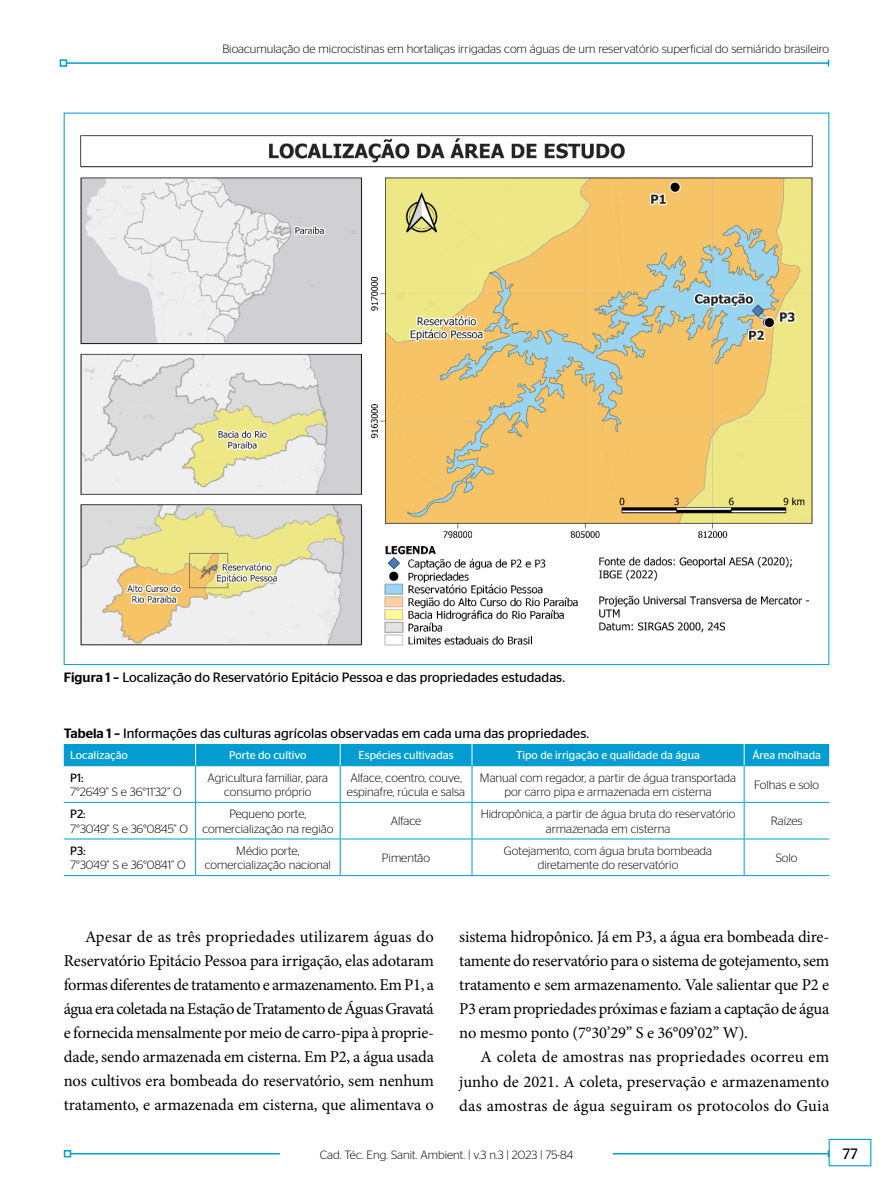
<style>
.page{position:relative;width:893px;height:1191px;background:#fff}
.page>*{position:absolute;margin:0;border:0;box-sizing:border-box;transform-origin:0 0}
.t1{font:16.5px/24px "Minion Pro";letter-spacing:-.005em;color:#000;text-align:justify}
.t2{font:15px "Stag Sans";color:#000}
.t3{font:13.5px "Stag Sans";color:#000}
.t4{font:300 12px/14.2px "Stag Sans";color:#000;text-align:center}
.t5{font:12px "Stag Sans";color:#000}
.t6{font:11.25px "Stag Sans";color:#fff}
.s1{font-weight:500}
</style>
<div class="page">
<hr style="left:66px;top:62px;width:762px;height:2px;background:#009cd2">
<div style="left:60px;top:59px;width:7px;height:8px;border:1px solid #009cd2"></div>
<img style="left:80px;top:135px;width:733px;height:511px">
<hr style="left:64px;top:765px;width:132px;height:1px;background:#009cd2">
<hr style="left:196px;top:765px;width:144px;height:1px;background:#009cd2">
<hr style="left:195px;top:766px;width:1px;height:36px;background:#009cd2">
<hr style="left:340px;top:765px;width:132px;height:1px;background:#009cd2">
<hr style="left:340px;top:766px;width:1px;height:36px;background:#009cd2">
<hr style="left:472px;top:765px;width:272px;height:1px;background:#009cd2">
<hr style="left:472px;top:766px;width:1px;height:36px;background:#009cd2">
<hr style="left:744px;top:765px;width:85px;height:1px;background:#009cd2">
<hr style="left:744px;top:766px;width:1px;height:36px;background:#009cd2">
<hr style="left:64px;top:802px;width:132px;height:1px;background:#009cd2">
<hr style="left:196px;top:802px;width:144px;height:1px;background:#009cd2">
<hr style="left:195px;top:802px;width:1px;height:36px;background:#009cd2">
<hr style="left:340px;top:802px;width:132px;height:1px;background:#009cd2">
<hr style="left:340px;top:802px;width:1px;height:36px;background:#009cd2">
<hr style="left:472px;top:802px;width:272px;height:1px;background:#009cd2">
<hr style="left:472px;top:802px;width:1px;height:36px;background:#009cd2">
<hr style="left:744px;top:802px;width:85px;height:1px;background:#009cd2">
<hr style="left:744px;top:802px;width:1px;height:36px;background:#009cd2">
<hr style="left:64px;top:838px;width:132px;height:1px;background:#009cd2">
<hr style="left:196px;top:838px;width:144px;height:1px;background:#009cd2">
<hr style="left:195px;top:839px;width:1px;height:36px;background:#009cd2">
<hr style="left:340px;top:838px;width:132px;height:1px;background:#009cd2">
<hr style="left:340px;top:839px;width:1px;height:36px;background:#009cd2">
<hr style="left:472px;top:838px;width:272px;height:1px;background:#009cd2">
<hr style="left:472px;top:839px;width:1px;height:36px;background:#009cd2">
<hr style="left:744px;top:838px;width:85px;height:1px;background:#009cd2">
<hr style="left:744px;top:839px;width:1px;height:36px;background:#009cd2">
<hr style="left:64px;top:875px;width:132px;height:1px;background:#009cd2">
<hr style="left:196px;top:875px;width:144px;height:1px;background:#009cd2">
<hr style="left:340px;top:875px;width:132px;height:1px;background:#009cd2">
<hr style="left:472px;top:875px;width:272px;height:1px;background:#009cd2">
<hr style="left:744px;top:875px;width:85px;height:1px;background:#009cd2">
<div style="left:64px;top:744px;width:765px;height:21px;background:#009cd2"></div>
<hr style="left:71px;top:1153px;width:757px;height:1px;background:#009cd2">
<div style="left:64px;top:1150px;width:7px;height:7px;border:1px solid #009cd2"></div>
<div style="left:829px;top:1138px;width:42px;height:28px;border:1px solid #009cd2"></div>
<div style="left:391px;top:1144px;width:111px;height:18px;background:#fff"></div>
<p class="t4" style="left:222px;top:41px;width:608px">Bioacumulação de microcistinas em hortaliças irrigadas com águas de um reservatório superficial do semiárido brasileiro</p>
<p class="t3" style="left:64px;top:670px;width:503px"><span class="s1">Figura 1 –</span> Localização do Reservatório Epitácio Pessoa e das propriedades estudadas.</p>
<p class="t3" style="left:64px;top:725px;width:527px"><span class="s1">Tabela 1 –</span> Informações das culturas agrícolas observadas em cada uma das propriedades.</p>
<p class="t6" style="left:70px;top:749px;width:59px">Localização</p>
<p class="t6" style="left:229px;top:749px;width:79px">Porte do cultivo</p>
<p class="t6" style="left:358px;top:749px;width:97px">Espécies cultivadas</p>
<p class="t6" style="left:516px;top:749px;width:185px">Tipo de irrigação e qualidade da água</p>
<p class="t6" style="left:752px;top:749px;width:70px">Área molhada</p>
<p class="t5" style="left:70px;top:770px;width:15px">P1:</p>
<p class="t4" style="left:70px;top:784px;width:113px">7°26’49” S e 36°11’32” O</p>
<p class="t4" style="left:208px;top:770px;width:122px">Agricultura familiar, para consumo próprio</p>
<p class="t4" style="left:347px;top:770px;width:120px;text-align:left">Alface, coentro, couve, espinafre, rúcula e salsa</p>
<p class="t4" style="left:480px;top:770px;width:258px">Manual com regador, a partir de água transportada por carro pipa e armazenada em cisterna</p>
<p class="t4" style="left:754px;top:777px;width:67px">Folhas e solo</p>
<p class="t5" style="left:70px;top:807px;width:17px">P2:</p>
<p class="t4" style="left:70px;top:821px;width:119px">7°30’49” S e 36°08’45” O</p>
<p class="t5" style="left:70px;top:844px;width:17px">P3:</p>
<p class="t4" style="left:70px;top:857px;width:117px">7°30’49” S e 36°08’41” O</p>
<p class="t4" style="left:202px;top:807px;width:132px">Pequeno porte, comercialização na região</p>
<p class="t4" style="left:391px;top:814px;width:32px">Alface</p>
<p class="t4" style="left:481px;top:807px;width:256px">Hidropônica, a partir de água bruta do reservatório armazenada em cisterna</p>
<p class="t4" style="left:771px;top:814px;width:33px">Raízes</p>
<p class="t4" style="left:205px;top:843px;width:128px">Médio porte, comercialização nacional</p>
<p class="t4" style="left:382px;top:850px;width:50px">Pimentão</p>
<p class="t4" style="left:504px;top:843px;width:210px">Gotejamento, com água bruta bombeada diretamente do reservatório</p>
<p class="t4" style="left:776px;top:850px;width:23px">Solo</p>
<p class="t1" style="left:64px;top:925px;width:372px;text-indent:21px">Apesar de as três propriedades utilizarem águas do Reservatório Epitácio Pessoa para irrigação, elas adotaram formas diferentes de tratamento e armazenamento. Em P1, a água era coletada na Estação de Tratamento de Águas Gravatá e fornecida mensalmente por meio de carro-pipa à proprie&shy;dade, sendo armazenada em cisterna. Em P2, a água usada nos cultivos era bombeada do reservatório, sem nenhum tratamento, e armazenada em cisterna, que alimentava o</p>
<p class="t1" style="left:459px;top:925px;width:371px">sistema hidropônico. Já em P3, a água era bombeada dire&shy;tamente do reservatório para o sistema de gotejamento, sem tratamento e sem armazenamento. Vale salientar que P2 e P3 eram propriedades próximas e faziam a captação de água no mesmo ponto (7°30’29” S e 36°09’02” W).</p>
<p class="t1" style="left:459px;top:1045px;width:371px;text-indent:21px">A coleta de amostras nas propriedades ocorreu em junho de 2021. A coleta, preservação e armazenamento das amostras de água seguiram os protocolos do Guia</p>
<p class="t4" style="left:400px;top:1147px;width:95px">Eng Sanit Ambient</p>
<p class="t2" style="left:842px;top:1144px;width:17px">77</p>
<p class="t4" style="left:320px;top:1147px;width:255px">Cad. Téc. Eng. Sanit. Ambient. | v.3 n.3 | 2023 | 75-84</p>
</div>
